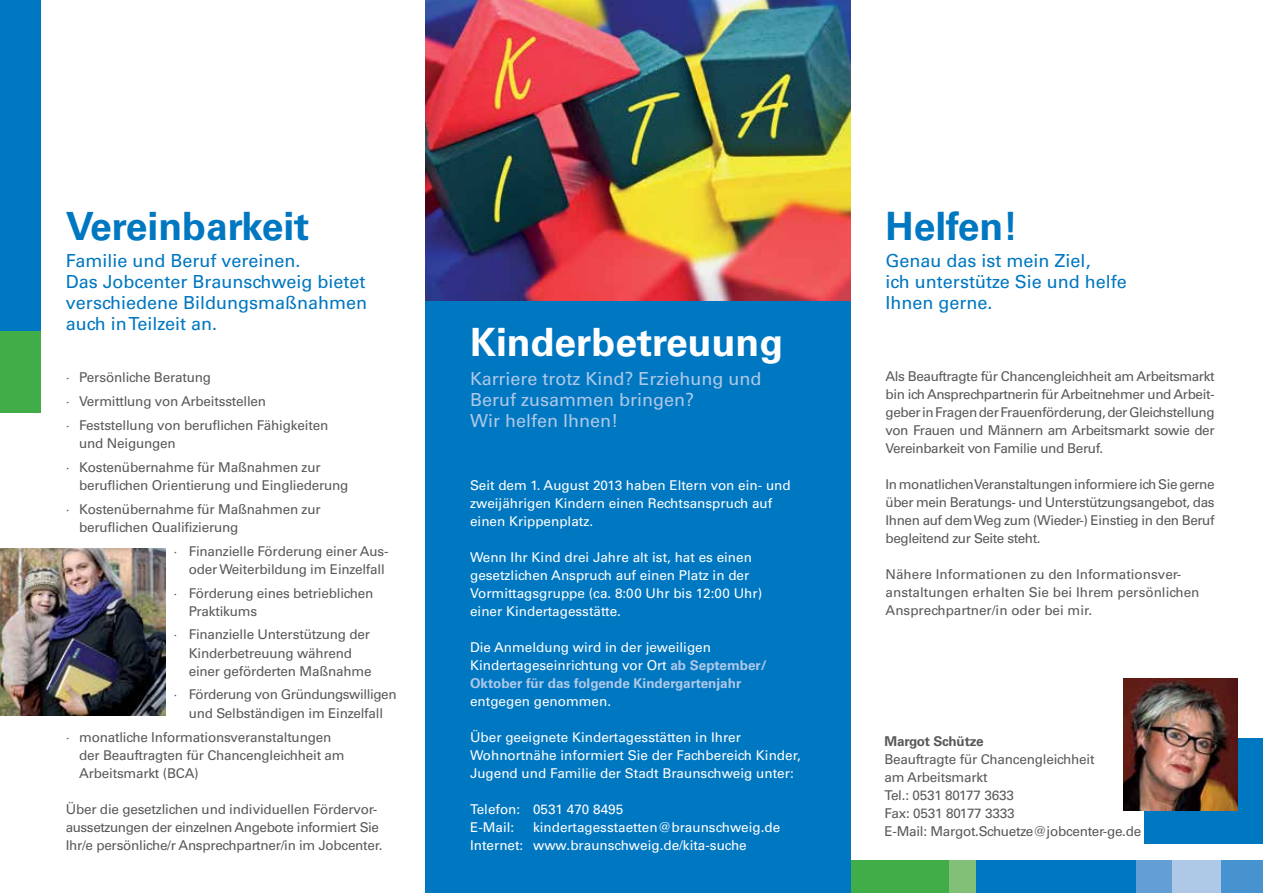
<style>
.page{position:relative;width:1263px;height:893px;background:#fff}
.page>*{position:absolute;margin:0;border:0;box-sizing:border-box;transform-origin:0 0}
.t1{font:700 39px "Univers LT Std";color:#0077c1}
.t2{font:700 39px "Univers LT Std";color:#fff}
.t3{font:18px/21px "Univers LT Std";color:#0077c1}
.t4{font:18px/21px "Univers LT Std";color:#aec8e8}
.t5{font:13.5px/18px "Univers LT Std";letter-spacing:-.015em;color:#58595b}
.t6{font:13.5px/18px "Univers LT Std";color:#fff}
.t7{font:700 13.5px "Univers LT Std";letter-spacing:-.015em;color:#58595b}
.s1{font-family:"Futura Std";font-weight:500}
.s2{font-weight:700;color:#aec8e8}
</style>
<div class="page">
<div style="left:1144px;top:738px;width:119px;height:105px;background:#0077c1"></div>
<img style="left:0;top:549px;width:165px;height:167px">
<div style="left:850px;top:860px;width:99px;height:33px;background:#41ad49"></div>
<div style="left:949px;top:860px;width:27px;height:33px;background:#82c078"></div>
<div style="left:976px;top:860px;width:160px;height:33px;background:#0077c1"></div>
<div style="left:1136px;top:860px;width:36px;height:33px;background:#639fd5"></div>
<div style="left:1172px;top:860px;width:49px;height:33px;background:#aec8e8"></div>
<div style="left:1221px;top:860px;width:42px;height:33px;background:#4693d0"></div>
<div style="left:425px;top:0;width:425px;height:893px;background:#0077c1"></div>
<div style="left:0;top:0;width:40px;height:412px;background:#0077c1"></div>
<div style="left:0;top:331px;width:40px;height:81px;background:#41ad49"></div>
<img style="left:425px;top:0;width:425px;height:300px">
<img style="left:1124px;top:678px;width:114px;height:133px">
<h1 class="t1" style="left:66px;top:203px;width:245px">Vereinbarkeit</h1>
<h2 class="t3" style="left:66px;top:250px;width:303px">Familie und Beruf vereinen.<br>Das Jobcenter Braunschweig bietet verschiedene Bildungsmaßnahmen auch in Teilzeit an.</h2>
<p class="t5" style="left:66px;top:365px;width:264px;line-height:24px"><span class="s1">∙</span> Persönliche Beratung<br><span class="s1">∙</span> Vermittlung von Arbeitsstellen<br><span class="s1">∙</span> Feststellung von beruflichen Fähigkeiten</p>
<p class="t5" style="left:66px;top:431px;width:257px;line-height:24px;text-indent:14px">und Neigungen<br><span class="s1">∙</span> Kostenübernahme für Maßnahmen zur</p>
<p class="t5" style="left:66px;top:473px;width:284px;line-height:24px;text-indent:14px">beruflichen Orientierung und Eingliederung <span class="s1">∙</span> Kostenübernahme für Maßnahmen zur</p>
<p class="t5" style="left:174px;top:515px;width:216px;line-height:24px;text-indent:-94px">beruflichen Qualifizierung<br><span class="s1">∙</span> Finanzielle Förderung einer Aus-</p>
<p class="t5" style="left:174px;top:557px;width:213px;line-height:24px;text-indent:15px">oder Weiterbildung im Einzelfall <span class="s1">∙</span> Förderung eines betrieblichen</p>
<p class="t5" style="left:174px;top:600px;width:198px;line-height:22.5px;text-indent:15px">Praktikums<br><span class="s1">∙</span> Finanzielle Unterstützung der</p>
<p class="t5" style="left:189px;top:644px;width:184px">Kinderbetreuung während einer geförderten Maßnahme</p>
<p class="t5" style="left:174px;top:684px;width:224px;line-height:19.5px;text-align:center"><span class="s1">∙</span> Förderung von Gründungswilligen und Selbständigen im Einzelfall</p>
<p class="t5" style="left:79px;top:728px;width:267px;text-indent:-14px"><span class="s1">∙</span> monatliche Informationsveranstaltungen der Beauftragten für Chancengleichheit am<br>Arbeitsmarkt (BCA)</p>
<p class="t5" style="left:66px;top:800px;width:318px">Über die gesetzlichen und individuellen Fördervor&shy;aussetzungen der einzelnen Angebote informiert Sie<br>Ihr/e persönliche/r Ansprechpartner/in im Jobcenter.</p>
<h1 class="t2" style="left:470px;top:319px;width:315px">Kinderbetreuung</h1>
<h2 class="t4" style="left:470px;top:368px;width:293px">Karriere trotz Kind? Erziehung und<br>Beruf zusammen bringen?<br>Wir helfen Ihnen!</h2>
<p class="t6" style="left:470px;top:477px;width:322px">Seit dem 1. August 2013 haben Eltern von ein- und zweijährigen Kindern einen Rechtsanspruch auf einen Krippenplatz.</p>
<p class="t6" style="left:470px;top:549px;width:294px">Wenn Ihr Kind drei Jahre alt ist, hat es einen gesetzlichen Anspruch auf einen Platz in der Vormittagsgruppe (ca. 8:00 Uhr bis 12:00 Uhr) einer Kindertagesstätte.</p>
<p class="t6" style="left:470px;top:639px;width:298px">Die Anmeldung wird in der jeweiligen<br>Kindertageseinrichtung vor Ort <span class="s2">ab September/<br>Oktober für das folgende Kindergartenjahr</span></p>
<p class="t6" style="left:470px;top:692px;width:143px">entgegen genommen.</p>
<p class="t6" style="left:470px;top:728px;width:332px">Über geeignete Kindertagesstätten in Ihrer<br>Wohnortnähe informiert Sie der Fachbereich Kinder,<br>Jugend und Familie der Stadt Braunschweig unter:</p>
<p class="t6" style="left:470px;top:800px;width:155px">Telefon: 0531 470 8495<br>E-Mail:</p>
<p class="t6" style="left:470px;top:818px;width:312px;text-indent:63px">kindertagesstaetten@braunschweig.de<br>Internet: www.braunschweig.de/kita-suche</p>
<h1 class="t1" style="left:885px;top:203px;width:134px">Helfen!</h1>
<h2 class="t3" style="left:885px;top:250px;width:243px">Genau das ist mein Ziel,<br>ich unterstütze Sie und helfe<br>Ihnen gerne.</h2>
<p class="t5" style="left:885px;top:367px;width:331px;text-align:justify">Als Beauftragte für Chancengleichheit am Arbeitsmarkt bin ich Ansprechpartnerin für Arbeitnehmer und Arbeit&shy;geber in Fragen der Frauenförderung, der Gleichstellung von Frauen und Männern am Arbeitsmarkt sowie der Vereinbarkeit von Familie und Beruf.</p>
<p class="t5" style="left:885px;top:475px;width:331px;text-align:justify">In monatlichen Veranstaltungen informiere ich Sie gerne über mein Beratungs- und Unterstützungsangebot, das Ihnen auf dem Weg zum (Wieder-) Einstieg in den Beruf begleitend zur Seite steht.</p>
<p class="t5" style="left:885px;top:565px;width:315px">Nähere Informationen zu den Informationsver&shy;anstaltungen erhalten Sie bei Ihrem persönlichen<br>Ansprechpartner/in oder bei mir.</p>
<p class="t7" style="left:884px;top:734px;width:100px">Margot Schütze</p>
<p class="t5" style="left:884px;top:751px;width:258px">Beauftragte für Chancengleichheit<br>am Arbeitsmarkt<br>Tel.: 0531 80177 3633<br>Fax: 0531 80177 3333<br>E-Mail: Margot.Schuetze@jobcenter-ge.de</p>
</div>
